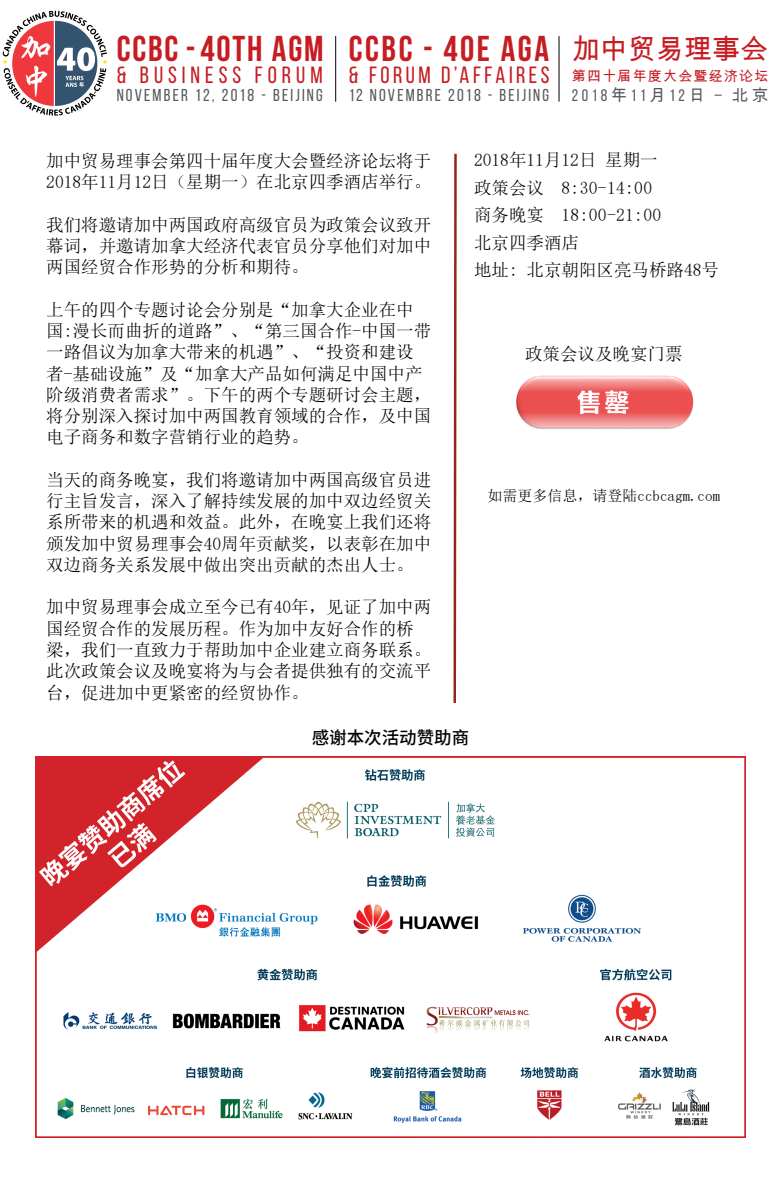
<style>
.page{position:relative;width:780px;height:1193px;background:#fff}
.page>*{position:absolute;margin:0;border:0;box-sizing:border-box;transform-origin:0 0}
.t1{font:700 35.88px "Bebas Neue";letter-spacing:.05em;color:#c61d23}
.t2{font:700 35.88px "Bebas Neue";letter-spacing:.07em;color:#c61d23}
.t3{font:28px "Arial Unicode MS";color:#c61d23}
.t4{font:23.5px "Bebas Neue";letter-spacing:.15em;color:#c61d23}
.t5{font:23.5px "Bebas Neue";letter-spacing:.215em;color:#c61d23}
.t6{font:17.5px/21.2px "Sim Sun";color:#000}
.t7{font:500 17.5px "Source Han Sans CN";color:#000}
.t8{font:17.25px "Bebas Neue";letter-spacing:.13em;color:#58595b}
.t9{font:16.62px "Bebas Neue";letter-spacing:.21em;color:#58595b}
.t10{font:15px "Sim Sun";color:#000}
.t11{font:14px "Arial Unicode MS";letter-spacing:.085em;color:#c61d23}
.s1{font-family:"Arial Unicode MS"}
</style>
<div class="page">
<hr style="left:335px;top:36px;width:1px;height:66px;background:#000">
<hr style="left:559px;top:36px;width:1px;height:66px;background:#000">
<svg style="left:2px;top:11px;width:106px;height:105px"></svg>
<svg style="left:453px;top:153px;width:4px;height:550px;background:#ba7673"></svg>
<img style="left:36px;top:757px;width:709px;height:380px">
<img style="left:516px;top:375px;width:178px;height:54px">
<h1 class="t1" style="left:117px;top:29px;width:209px">CCBC -40th AGM</h1>
<h3 class="t5" style="left:117px;top:62px;width:207px">&amp; BUSINESS FORUM</h3>
<p class="t8" style="left:117px;top:86px;width:208px">NOVEMBER 12, 2018 - BEIJING</p>
<h1 class="t2" style="left:349px;top:29px;width:202px">CCBC - 40E AGA</h1>
<h3 class="t4" style="left:349px;top:62px;width:202px">&amp; FORUM D’AFFAIRES</h3>
<p class="t8" style="left:349px;top:86px;width:202px">12 NOVEMBRE 2018 - BEIJING</p>
<h2 class="t3" style="left:572px;top:29px;width:198px">加中贸易理事会</h2>
<p class="t11" style="left:572px;top:65px;width:198px">第四十届年度大会暨经济论坛</p>
<p class="t9" style="left:572px;top:86px;width:198px">2018<span class="s1">年</span>11<span class="s1">月</span>12<span class="s1">日</span> – <span class="s1">北京</span></p>
<p class="t6" style="left:46px;top:150px;width:386px">加中贸易理事会第四十届年度大会暨经济论坛将于<br>2018年11月12日（星期一）在北京四季酒店举行。</p>
<p class="t6" style="left:46px;top:214px;width:386px;text-align:justify">我们将邀请加中两国政府高级官员为政策会议致开幕词，并邀请加拿大经济代表官员分享他们对加中两国经贸合作形势的分析和期待。</p>
<p class="t6" style="left:46px;top:299px;width:386px">上午的四个专题讨论会分别是“加拿大企业在中国:漫长而曲折的道路”、“第三国合作-中国一带一路倡议为加拿大带来的机遇”、“投资和建设者-基础设施”及“加拿大产品如何满足中国中产阶级消费者需求”。下午的两个专题研讨会主题，将分别深入探讨加中两国教育领域的合作，及中国电子商务和数字营销行业的趋势。</p>
<p class="t6" style="left:46px;top:469px;width:386px;text-align:justify">当天的商务晚宴，我们将邀请加中两国高级官员进行主旨发言，深入了解持续发展的加中双边经贸关系所带来的机遇和效益。此外，在晚宴上我们还将颁发加中贸易理事会40周年贡献奖，以表彰在加中双边商务关系发展中做出突出贡献的杰出人士。</p>
<p class="t6" style="left:46px;top:596px;width:386px">加中贸易理事会成立至今已有40年，见证了加中两国经贸合作的发展历程。作为加中友好合作的桥梁，我们一直致力于帮助加中企业建立商务联系。此次政策会议及晚宴将为与会者提供独有的交流平台，促进加中更紧密的经贸协作。</p>
<p class="t6" style="left:474px;top:146px;width:246px;line-height:27.5px">2018年11月12日 星期一<br>政策会议 8:30-14:00<br>商务晚宴 18:00-21:00<br>北京四季酒店<br>地址: 北京朝阳区亮马桥路48号</p>
<p class="t6" style="left:525px;top:343px;width:159px">政策会议及晚宴门票</p>
<p class="t10" style="left:488px;top:488px;width:234px">如需更多信息，请登陆ccbcagm.com</p>
<p class="t7" style="left:312px;top:727px;width:159px">感谢本次活动赞助商</p>
</div>
